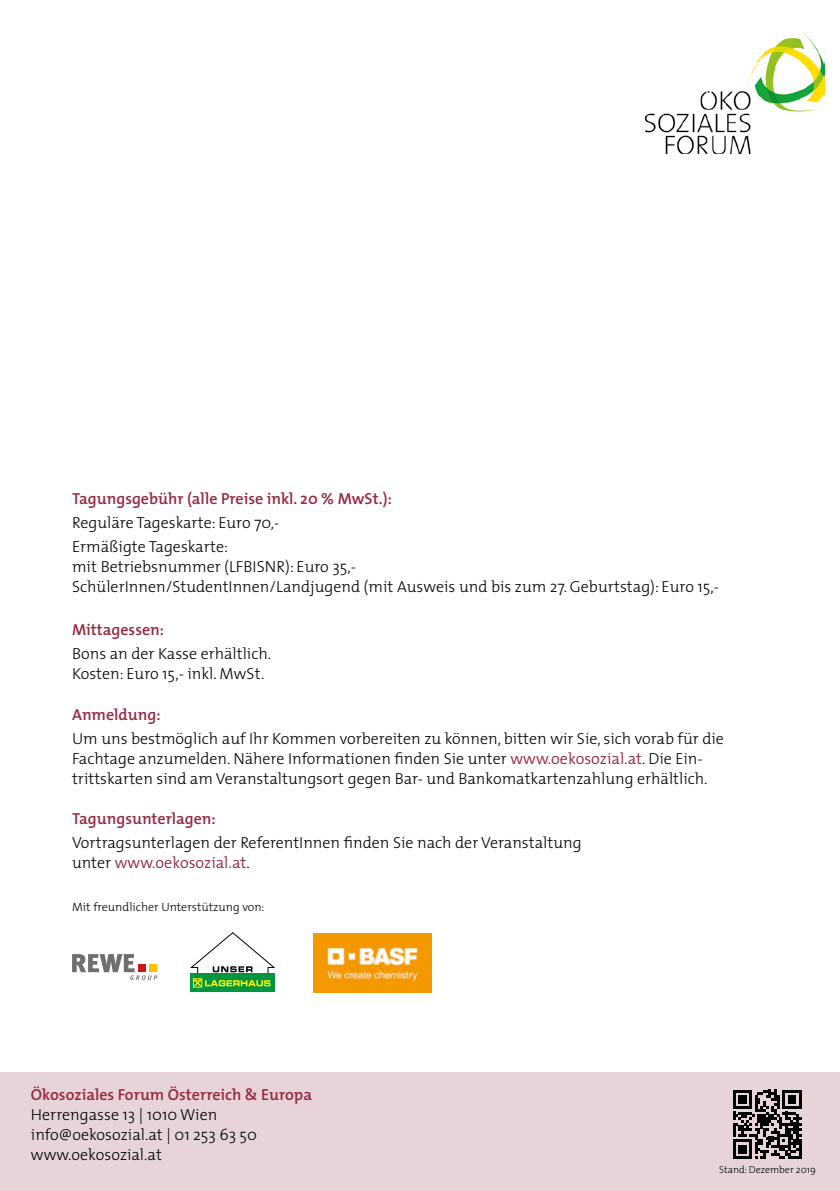
<style>
.page{position:relative;width:840px;height:1191px;background:#fff}
.page>*{position:absolute;margin:0;border:0;box-sizing:border-box;transform-origin:0 0}
.t1{font:300 16px/20px "The Mix";color:#000}
.t2{font:600 16px "The Mix";color:#962943}
.t3{font:300 12px "The Mix";color:#000}
.t4{font:300 10px "The Mix";color:#000}
.s1{color:#962943}
</style>
<div class="page">
<img style="left:314px;top:933px;width:117px;height:59px">
<div style="left:0;top:1072px;width:839px;height:119px;background:#e6d4d8"></div>
<img style="left:645px;top:32px;width:179px;height:121px">
<svg style="left:733px;top:1089px;width:68px;height:69px"></svg>
<svg style="left:72px;top:954px;width:85px;height:25px"></svg>
<div style="left:138px;top:964px;width:8px;height:8px;background:#cd171a"></div>
<div style="left:149px;top:964px;width:8px;height:8px;background:#fdc300"></div>
<svg style="left:190px;top:986px;width:85px;height:6px"></svg>
<div style="left:193px;top:978px;width:9px;height:9px;border:1px solid #ffed00"></div>
<svg style="left:190px;top:932px;width:85px;height:54px"></svg>
<p class="t2" style="left:72px;top:488px;width:321px">Tagungsgebühr (alle Preise inkl. 20 % MwSt.):</p>
<p class="t1" style="left:72px;top:510px;width:209px;line-height:24px">Reguläre Tageskarte: Euro 70,-<br>Ermäßigte Tageskarte:</p>
<p class="t1" style="left:72px;top:556px;width:648px">mit Betriebsnummer (LFBISNR): Euro 35,-<br>SchülerInnen/StudentInnen/Landjugend (mit Ausweis und bis zum 27. Geburtstag): Euro 15,-</p>
<p class="t2" style="left:72px;top:619px;width:94px">Mittagessen:</p>
<p class="t1" style="left:72px;top:643px;width:200px">Bons an der Kasse erhältlich.<br>Kosten: Euro 15,- inkl. MwSt.</p>
<p class="t2" style="left:72px;top:704px;width:90px">Anmeldung:</p>
<p class="t1" style="left:72px;top:727px;width:653px">Um uns bestmöglich auf Ihr Kommen vorbereiten zu können, bitten wir Sie, sich vorab für die<br>Fachtage anzumelden. Nähere Informationen finden Sie unter <span class="s1">www.oekosozial.at</span>. Die Ein&shy;trittskarten sind am Veranstaltungsort gegen Bar- und Bankomatkartenzahlung erhältlich.</p>
<p class="t2" style="left:72px;top:808px;width:145px">Tagungsunterlagen:</p>
<p class="t1" style="left:72px;top:831px;width:510px">Vortragsunterlagen der ReferentInnen finden Sie nach der Veranstaltung unter <span class="s1">www.oekosozial.at</span>.</p>
<p class="t3" style="left:72px;top:897px;width:194px">Mit freundlicher Unterstützung von:</p>
<p class="t2" style="left:31px;top:1084px;width:282px">Ökosoziales Forum Österreich &amp; Europa</p>
<p class="t1" style="left:31px;top:1103px;width:227px">Herrengasse 13 | 1010 Wien info@oekosozial.at | 01 253 63 50 www.oekosozial.at</p>
<p class="t4" style="left:718px;top:1161px;width:98px">Stand: Dezember 2019</p>
</div>
